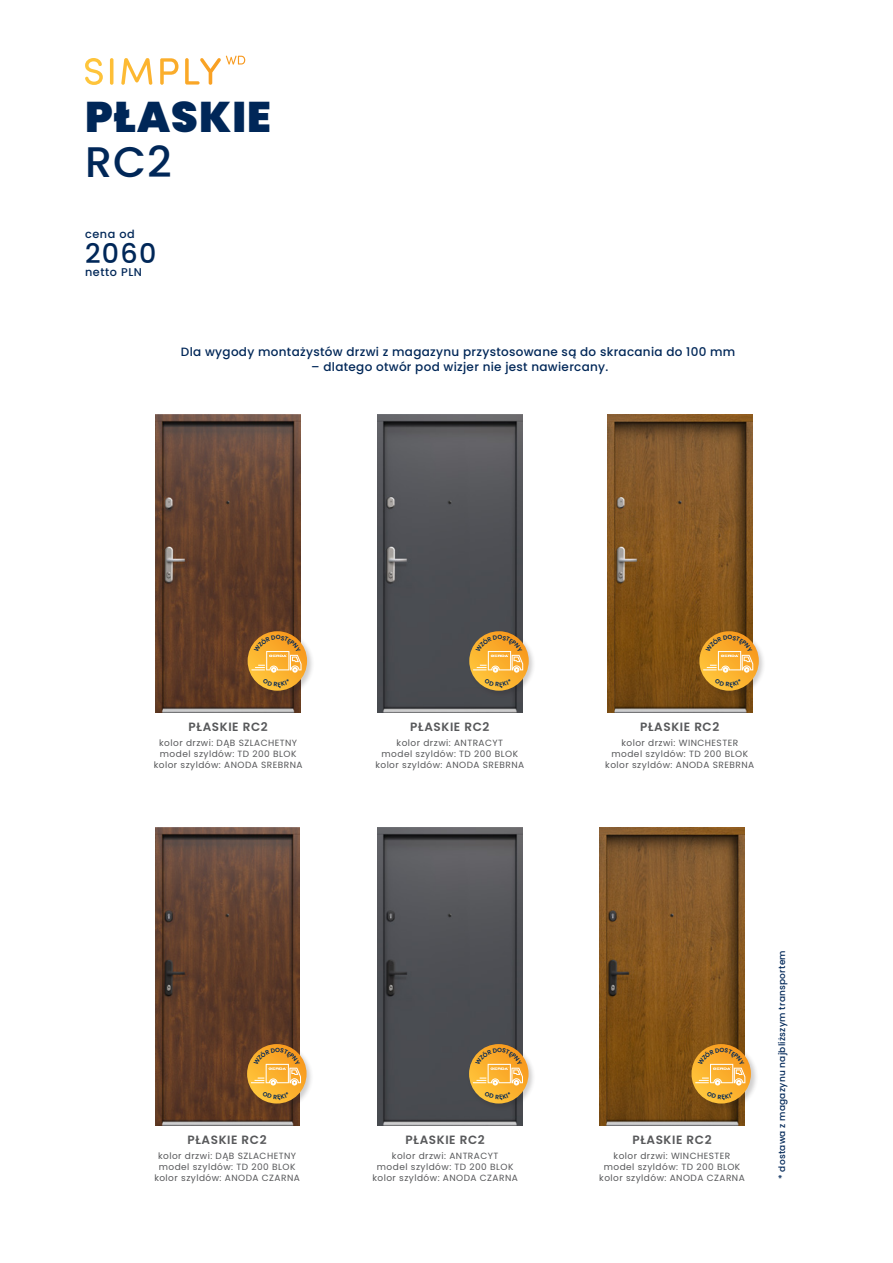
<style>
.page{position:relative;width:893px;height:1263px;background:#fff}
.page>*{position:absolute;margin:0;border:0;box-sizing:border-box;transform-origin:0 0}
.t1{font:900 42.75px "Poppins";letter-spacing:.025em;color:#002758}
.t2{font:500 42.75px "Poppins";color:#002758}
.t3{font:500 27px "Poppins";color:#002758}
.t4{font:500 12px "Poppins";letter-spacing:.025em;color:#002758}
.t5{font:600 12px "Poppins";letter-spacing:.05em;color:#57585a}
.t6{font:500 11.25px "Poppins";letter-spacing:.05em;color:#002758}
.t7{font:9px "Poppins";letter-spacing:.05em;color:#57585a}
.t8{font:500 9px "Poppins";letter-spacing:.025em;color:#002758}
</style>
<div class="page">
<img style="left:378px;top:415px;width:144px;height:297px">
<img style="left:155px;top:827px;width:145px;height:298px">
<img style="left:607px;top:415px;width:145px;height:297px">
<img style="left:378px;top:827px;width:144px;height:298px">
<img style="left:600px;top:827px;width:144px;height:298px">
<img style="left:156px;top:415px;width:144px;height:297px">
<div style="left:246px;top:630px;width:69px;height:68px;background:#231f20;opacity:.22"></div>
<svg style="left:248px;top:631px;width:59px;height:60px"></svg>
<div style="left:468px;top:630px;width:68px;height:68px;background:#231f20;opacity:.22"></div>
<svg style="left:469px;top:631px;width:60px;height:60px"></svg>
<div style="left:698px;top:630px;width:68px;height:68px;background:#231f20;opacity:.22"></div>
<svg style="left:699px;top:631px;width:60px;height:60px"></svg>
<div style="left:246px;top:1043px;width:68px;height:68px;background:#231f20;opacity:.22"></div>
<svg style="left:247px;top:1044px;width:60px;height:59px"></svg>
<div style="left:468px;top:1043px;width:68px;height:68px;background:#231f20;opacity:.22"></div>
<svg style="left:469px;top:1044px;width:59px;height:59px"></svg>
<div style="left:690px;top:1043px;width:69px;height:68px;background:#231f20;opacity:.22"></div>
<svg style="left:691px;top:1044px;width:60px;height:59px"></svg>
<svg style="left:85px;top:56px;width:160px;height:29px"></svg>
<svg style="left:251px;top:635px;width:51px;height:53px;background:#efae41"></svg>
<svg style="left:473px;top:635px;width:50px;height:53px;background:#edaf43"></svg>
<svg style="left:703px;top:635px;width:50px;height:53px;background:#f1af3f"></svg>
<svg style="left:251px;top:1048px;width:50px;height:37px;background:#f4b248"></svg>
<svg style="left:262px;top:1091px;width:27px;height:10px"></svg>
<svg style="left:473px;top:1048px;width:50px;height:37px;background:#f2b249"></svg>
<svg style="left:484px;top:1091px;width:27px;height:10px"></svg>
<svg style="left:695px;top:1048px;width:50px;height:37px;background:#f5b246"></svg>
<svg style="left:707px;top:1091px;width:26px;height:10px"></svg>
<p class="t1" style="left:85px;top:93px;width:188px">PŁASKIE</p>
<p class="t2" style="left:85px;top:138px;width:88px">RC2</p>
<p class="t6" style="left:85px;top:228px;width:51px">cena od</p>
<p class="t3" style="left:85px;top:238px;width:73px">2060</p>
<p class="t6" style="left:85px;top:266px;width:59px">netto PLN</p>
<p class="t4" style="left:181px;top:345px;width:556px">Dla wygody montażystów drzwi z magazynu przystosowane są do skracania do 100 mm</p>
<p class="t4" style="left:311px;top:360px;width:299px">– dlatego otwór pod wizjer nie jest nawiercany.</p>
<p class="t5" style="left:189px;top:720px;width:81px">PŁASKIE RC2</p>
<p class="t7" style="left:159px;top:738px;width:139px">kolor drzwi: DĄB SZLACHETNY</p>
<p class="t7" style="left:160px;top:749px;width:138px">model szyldów: TD 200 BLOK</p>
<p class="t7" style="left:154px;top:759px;width:150px">kolor szyldów: ANODA SREBRNA</p>
<p class="t5" style="left:410px;top:720px;width:81px">PŁASKIE RC2</p>
<p class="t7" style="left:397px;top:738px;width:108px">kolor drzwi: ANTRACYT</p>
<p class="t7" style="left:382px;top:749px;width:138px">model szyldów: TD 200 BLOK</p>
<p class="t7" style="left:375px;top:759px;width:150px">kolor szyldów: ANODA SREBRNA</p>
<p class="t5" style="left:188px;top:1133px;width:81px">PŁASKIE RC2</p>
<p class="t7" style="left:158px;top:1151px;width:139px">kolor drzwi: DĄB SZLACHETNY</p>
<p class="t7" style="left:159px;top:1161px;width:138px">model szyldów: TD 200 BLOK</p>
<p class="t7" style="left:154px;top:1172px;width:147px">kolor szyldów: ANODA CZARNA</p>
<p class="t5" style="left:406px;top:1133px;width:81px">PŁASKIE RC2</p>
<p class="t7" style="left:392px;top:1151px;width:108px">kolor drzwi: ANTRACYT</p>
<p class="t7" style="left:377px;top:1161px;width:138px">model szyldów: TD 200 BLOK</p>
<p class="t7" style="left:372px;top:1172px;width:147px">kolor szyldów: ANODA CZARNA</p>
<p class="t5" style="left:640px;top:720px;width:81px">PŁASKIE RC2</p>
<p class="t7" style="left:621px;top:738px;width:118px">kolor drzwi: WINCHESTER</p>
<p class="t7" style="left:611px;top:749px;width:138px">model szyldów: TD 200 BLOK</p>
<p class="t7" style="left:605px;top:759px;width:150px">kolor szyldów: ANODA SREBRNA</p>
<p class="t5" style="left:632px;top:1133px;width:81px">PŁASKIE RC2</p>
<p class="t7" style="left:614px;top:1151px;width:118px">kolor drzwi: WINCHESTER</p>
<p class="t7" style="left:604px;top:1161px;width:138px">model szyldów: TD 200 BLOK</p>
<p class="t7" style="left:599px;top:1172px;width:147px">kolor szyldów: ANODA CZARNA</p>
<p class="t8" style="left:777px;top:1179px;width:230px;rotate:-90deg">* dostawa z magazynu najbliższym transportem</p>
</div>
